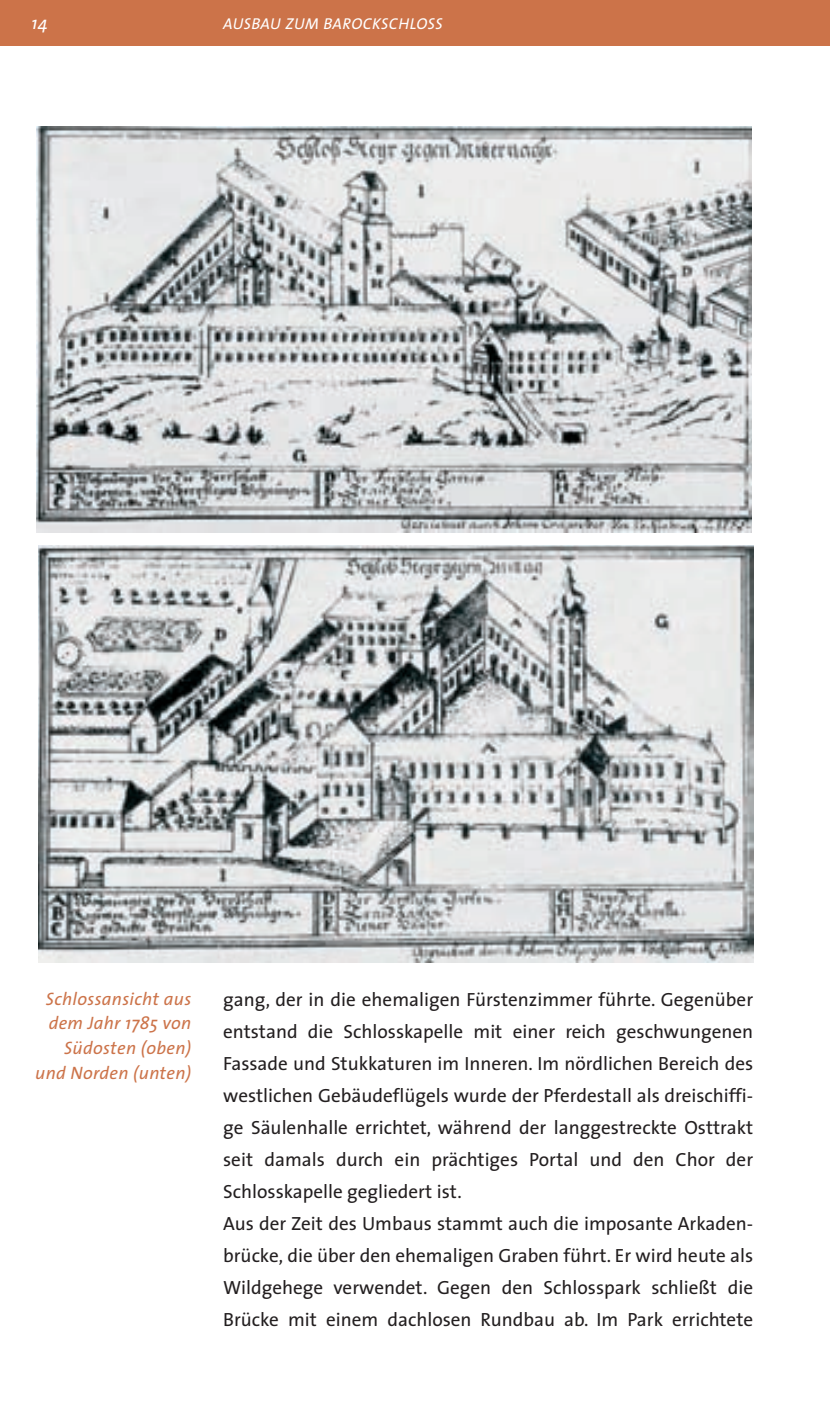
<style>
.page{position:relative;width:830px;height:1404px;background:#fff}
.page>*{position:absolute;margin:0;border:0;box-sizing:border-box;transform-origin:0 0}
.t1{font:19.12px/31.9px "The Sans";color:#231f20}
.t2{font:italic 18px/24.8px "The Sans";letter-spacing:.02em;color:#cc7349;text-align:right}
.t3{font:italic 18px "The Sans";color:#fff}
.t4{font:italic 15.75px "The Sans";letter-spacing:.03em;color:#fff}
</style>
<div class="page">
<div style="left:0;top:0;width:829px;height:46px;background:#cc7349"></div>
<img style="left:37px;top:127px;width:714px;height:405px">
<img style="left:38px;top:545px;width:714px;height:417px">
<p class="t3" style="left:32px;top:16px;width:18px">14</p>
<p class="t4" style="left:223px;top:17px;width:221px">AUSBAU ZUM BAROCKSCHLOSS</p>
<p class="t2" style="left:35px;top:988px;width:157px">Schlossansicht aus dem Jahr 1785 von<br>Südosten (oben) und Norden (unten)</p>
<p class="t1" style="left:223px;top:985px;width:531px">gang, der in die ehemaligen Fürstenzimmer führte. Gegenüber entstand die Schlosskapelle mit einer reich geschwungenen Fassade und Stukkaturen im Inneren. Im nördlichen Bereich des westlichen Gebäudeflügels wurde der Pferdestall als dreischiffi&shy;ge Säulenhalle errichtet, während der langgestreckte Osttrakt seit damals durch ein prächtiges Portal und den Chor der Schlosskapelle gegliedert ist.<br>Aus der Zeit des Umbaus stammt auch die imposante Arkaden&shy;brücke, die über den ehemaligen Graben führt. Er wird heute als Wildgehege verwendet. Gegen den Schlosspark schließt die Brücke mit einem dachlosen Rundbau ab. Im Park errichtete</p>
</div>
